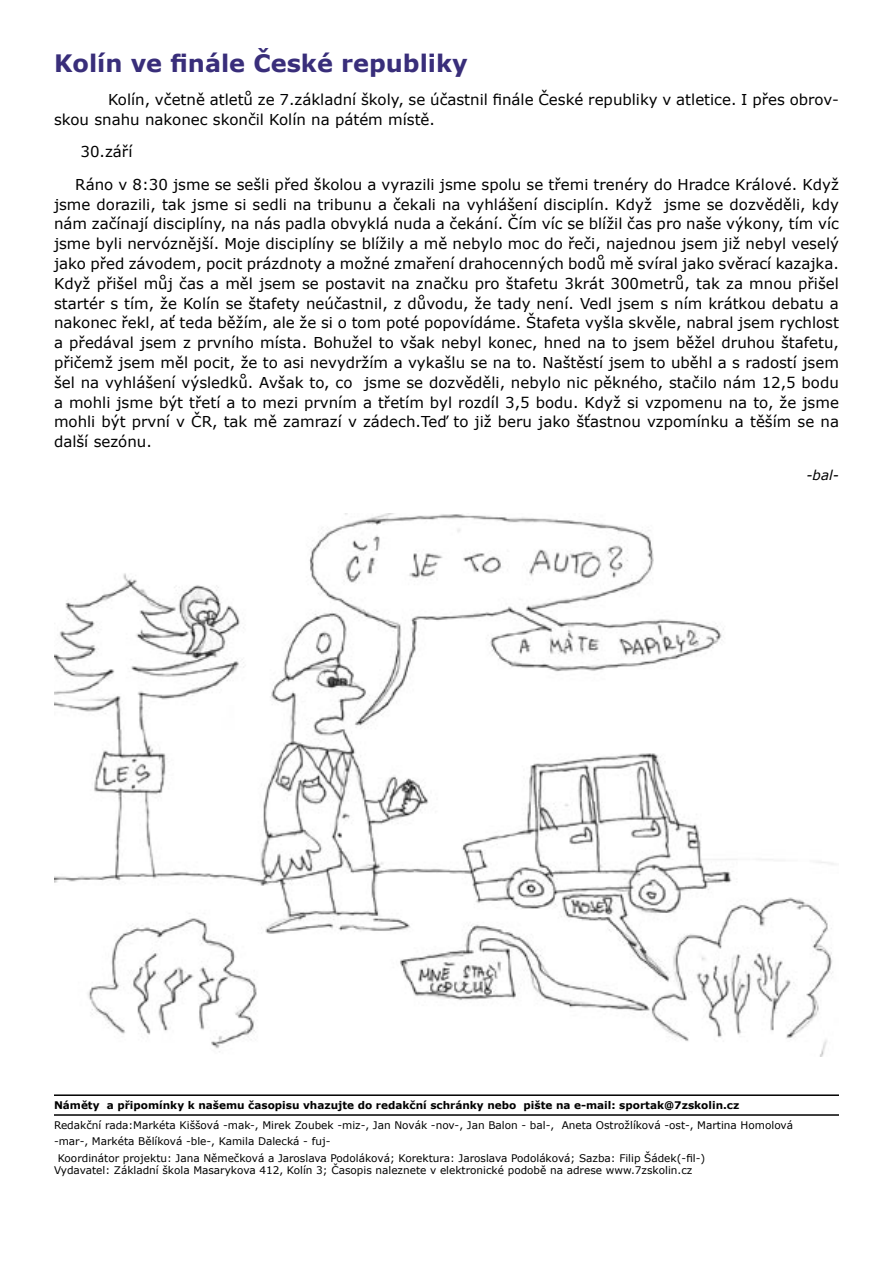
<style>
.page{position:relative;width:893px;height:1263px;background:#fff}
.page>*{position:absolute;margin:0;border:0;box-sizing:border-box;transform-origin:0 0}
.Nadpis_článku{font:700 24px "Verdana";color:#392e7a}
.Nadpis_článku-2{font:15px/19.8px "Verdana";color:#000}
.Podpis{font:italic 13.5px "Verdana";color:#000}
.t1{font:10.5px "Verdana";color:#000}
.t2{font:700 10.5px "Verdana";color:#000}
</style>
<div class="page">
<hr style="left:54px;top:1094px;width:785px;height:2px;background:#000">
<hr style="left:54px;top:1114px;width:785px;height:2px;background:#000">
<img style="left:54px;top:514px;width:780px;height:542px">
<p class="Nadpis_článku" style="left:54px;top:48px;width:415px">Kolín ve finále České republiky</p>
<p class="Nadpis_článku-2" style="left:54px;top:89px;width:786px;text-indent:54px">Kolín, včetně atletů ze 7.základní školy, se účastnil finále České republiky v atletice. I přes obrov&shy;skou snahu nakonec skončil Kolín na pátém místě.</p>
<p class="Nadpis_článku-2" style="left:81px;top:141px;width:53px">30.září</p>
<p class="Nadpis_článku-2" style="left:54px;top:174px;width:786px;text-align:justify;text-indent:21px">Ráno v 8:30 jsme se sešli před školou a vyrazili jsme spolu se třemi trenéry do Hradce Králové. Když jsme dorazili, tak jsme si sedli na tribunu a čekali na vyhlášení disciplín. Když jsme se dozvěděli, kdy nám začínají disciplíny, na nás padla obvyklá nuda a čekání. Čím víc se blížil čas pro naše výkony, tím víc jsme byli nervóznější. Moje disciplíny se blížily a mě nebylo moc do řeči, najednou jsem již nebyl veselý jako před závodem, pocit prázdnoty a možné zmaření drahocenných bodů mě svíral jako svěrací kazajka.<br>Když přišel můj čas a měl jsem se postavit na značku pro štafetu 3krát 300metrů, tak za mnou přišel startér s tím, že Kolín se štafety neúčastnil, z důvodu, že tady není. Vedl jsem s ním krátkou debatu a nakonec řekl, ať teda běžím, ale že si o tom poté popovídáme. Štafeta vyšla skvěle, nabral jsem rychlost a předával jsem z prvního místa. Bohužel to však nebyl konec, hned na to jsem běžel druhou štafetu, přičemž jsem měl pocit, že to asi nevydržím a vykašlu se na to. Naštěstí jsem to uběhl a s radostí jsem šel na vyhlášení výsledků. Avšak to, co jsme se dozvěděli, nebylo nic pěkného, stačilo nám 12,5 bodu a mohli jsme být třetí a to mezi prvním a třetím byl rozdíl 3,5 bodu. Když si vzpomenu na to, že jsme mohli být první v ČR, tak mě zamrazí v zádech.Teď to již beru jako šťastnou vzpomínku a těším se na další sezónu.</p>
<p class="Podpis" style="left:806px;top:466px;width:34px">-bal-</p>
<p class="t2" style="left:54px;top:1098px;width:687px">Náměty a připomínky k našemu časopisu vhazujte do redakční schránky nebo pište na e-mail: sportak@7zskolin.cz</p>
<p class="t1" style="left:54px;top:1118px;width:741px">Redakční rada:Markéta Kiššová -mak-, Mirek Zoubek -miz-, Jan Novák -nov-, Jan Balon - bal-, Aneta Ostrožlíková -ost-, Martina Homolová</p>
<p class="t1" style="left:54px;top:1134px;width:278px">-mar-, Markéta Bělíková -ble-, Kamila Dalecká - fuj-</p>
<p class="t1" style="left:58px;top:1151px;width:649px">Koordinátor projektu: Jana Němečková a Jaroslava Podoláková; Korektura: Jaroslava Podoláková; Sazba: Filip Šádek(-fil-)</p>
<p class="t1" style="left:54px;top:1163px;width:640px">Vydavatel: Základní škola Masarykova 412, Kolín 3; Časopis naleznete v elektronické podobě na adrese www.7zskolin.cz</p>
</div>
